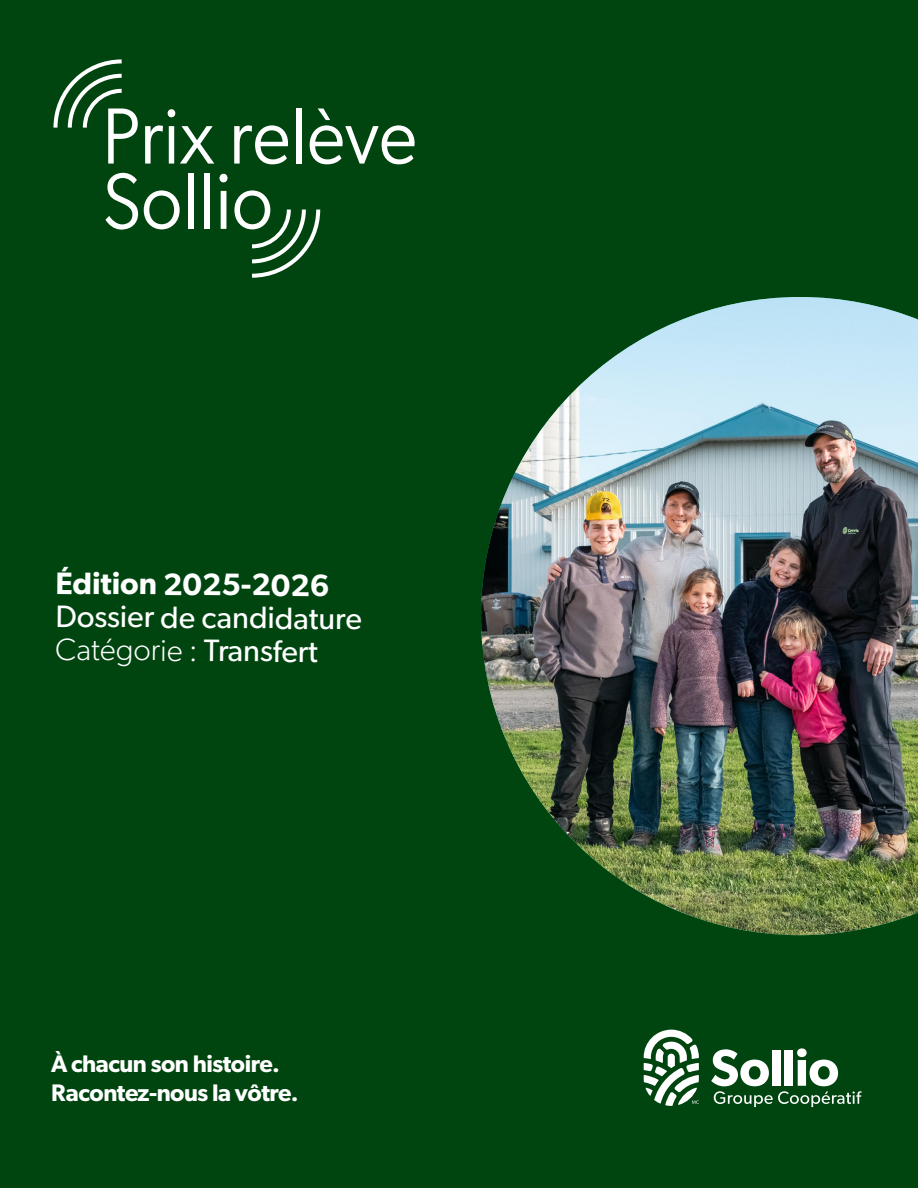
<style>
.page{position:relative;width:918px;height:1188px;background:#00450f}
.page>*{position:absolute;margin:0;border:0;box-sizing:border-box;transform-origin:0 0}
.t1{font:79.8px/65.1px "Gibson";color:#fff;scale:.92 1}
.t2{font:31.05px/33.8px "Gibson";color:#fff}
.t3{font:600 31.05px "Gibson";color:#fff}
.t4{font:600 24px/28.8px "Gibson";letter-spacing:-.02em;color:#fff}
.s1{font-weight:300}
</style>
<div class="page">
<svg style="left:644px;top:1030px;width:55px;height:76px"></svg>
<svg style="left:711px;top:1048px;width:151px;height:59px"></svg>
<svg style="left:53px;top:59px;width:69px;height:69px"></svg>
<svg style="left:220px;top:174px;width:7px;height:55px"></svg>
<svg style="left:252px;top:210px;width:68px;height:68px"></svg>
<img style="left:481px;top:297px;width:437px;height:638px">
<h1 class="t1" style="left:102px;top:102px;width:344px">Prix relève<br>Sollio</h1>
<p class="t3" style="left:56px;top:563px;width:275px;rotate:1deg">Édition 2025-2026</p>
<p class="t2" style="left:56px;top:597px;width:308px;rotate:1deg">Dossier de candidature<br><span class="s1">Catégorie :</span> Transfert</p>
<p class="t4" style="left:51px;top:1049px;width:249px">À chacun son histoire.<br>Racontez-nous la vôtre.</p>
</div>
